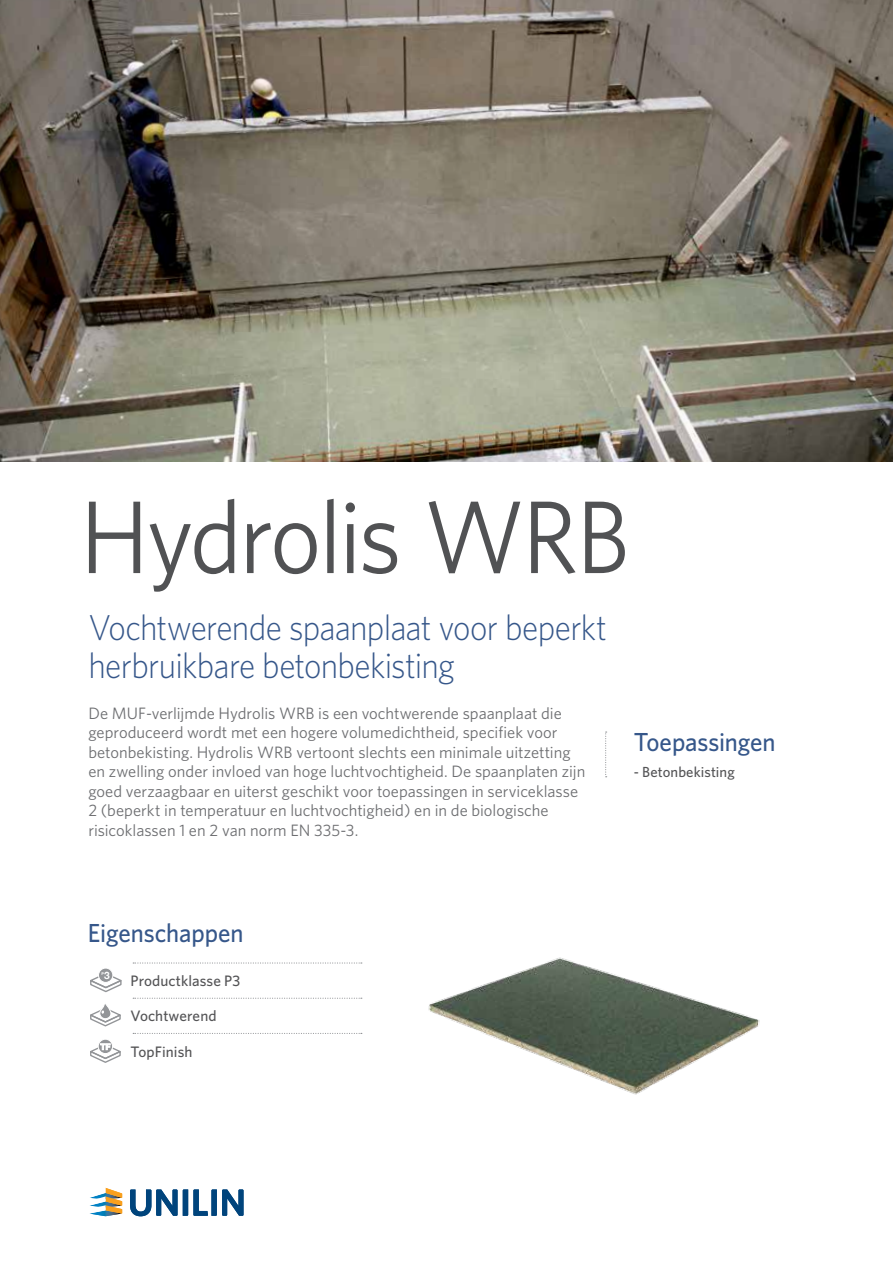
<style>
.page{position:relative;width:893px;height:1263px;background:#fff}
.page>*{position:absolute;margin:0;border:0;box-sizing:border-box;transform-origin:0 0}
.t1{font:103.5px "Whitney";letter-spacing:-.03em;color:#515254;scale:.95 1}
.t2{font:300 36px/37.5px "Whitney";letter-spacing:-.02em;color:#36578a;scale:.93 1}
.t3{font:500 26.1px "Whitney";letter-spacing:-.005em;color:#36578a;scale:.95 1}
.t4{font:16.5px/19.5px "Whitney";color:#6d6e71}
.t5{font:500 15.15px "Whitney";letter-spacing:.005em;color:#545456}
.t6{font:500 14.55px "Whitney";letter-spacing:.005em;color:#545456}
.t7{font:700 10.2px "Helvetica Neue";color:#fff}
.t8{font:700 3.75px "Helvetica Neue";color:#fff}
</style>
<div class="page">
<svg style="left:605px;top:731px;width:2px;height:46px"></svg>
<svg style="left:133px;top:962px;width:229px;height:1px"></svg>
<svg style="left:133px;top:998px;width:229px;height:1px"></svg>
<svg style="left:133px;top:1033px;width:229px;height:1px"></svg>
<svg style="left:130px;top:1189px;width:114px;height:27px"></svg>
<svg style="left:89px;top:1188px;width:33px;height:28px"></svg>
<img style="left:428px;top:957px;width:332px;height:138px">
<svg style="left:90px;top:1004px;width:31px;height:23px"></svg>
<svg style="left:98px;top:1039px;width:15px;height:14px"></svg>
<div style="left:98px;top:1039px;width:15px;height:15px;border:1px solid #fff;border-radius:50%"></div>
<svg style="left:90px;top:1043px;width:31px;height:20px"></svg>
<svg style="left:90px;top:976px;width:32px;height:17px"></svg>
<div style="left:98px;top:968px;width:15px;height:14px;background:#939598;border-radius:50%"></div>
<div style="left:98px;top:968px;width:15px;height:15px;border:1px solid #fff;border-radius:50%"></div>
<img style="left:0;top:0;width:893px;height:461px">
<h1 class="t1" style="left:80px;top:468px;width:580px">Hydrolis WRB</h1>
<h2 class="t2" style="left:88px;top:608px;width:559px">Vochtwerende spaanplaat voor beperkt herbruikbare betonbekisting</h2>
<p class="t4" style="left:88px;top:703px;width:498px">De MUF-verlijmde Hydrolis WRB is een vochtwerende spaanplaat die geproduceerd wordt met een hogere volumedichtheid, specifiek voor betonbekisting. Hydrolis WRB vertoont slechts een minimale uitzetting en zwelling onder invloed van hoge luchtvochtigheid. De spaanplaten zijn goed verzaagbaar en uiterst geschikt voor toepassingen in serviceklasse 2 (beperkt in temperatuur en luchtvochtigheid) en in de biologische risicoklassen 1 en 2 van norm EN 335-3.</p>
<h3 class="t3" style="left:634px;top:725px;width:151px">Toepassingen</h3>
<p class="t6" style="left:634px;top:763px;width:102px">- Betonbekisting</p>
<h3 class="t3" style="left:88px;top:916px;width:165px">Eigenschappen</h3>
<p class="t5" style="left:130px;top:971px;width:111px">Productklasse P3</p>
<p class="t5" style="left:130px;top:1006px;width:88px">Vochtwerend</p>
<p class="t5" style="left:130px;top:1041px;width:64px">TopFinish</p>
<p class="t8" style="left:102px;top:970px;width:4px">P</p>
<p class="t7" style="left:104px;top:966px;width:7px">3</p>
</div>
